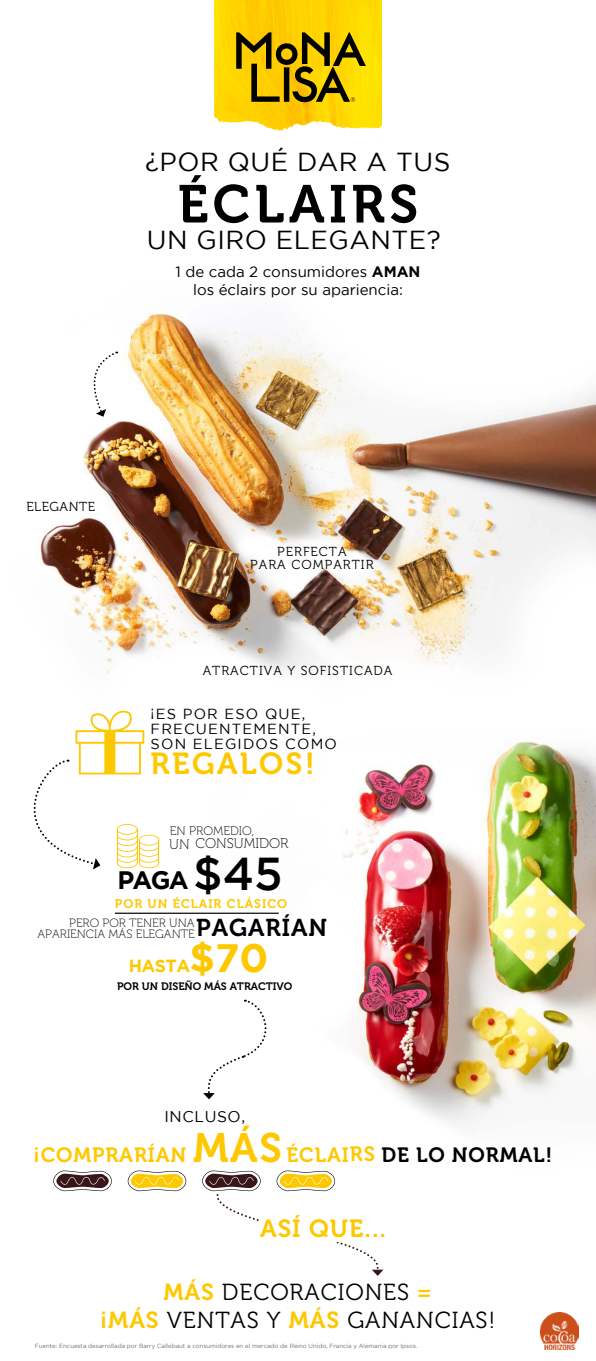
<style>
.page{position:relative;width:596px;height:1361px;background:#fff}
.page>*{position:absolute;margin:0;border:0;box-sizing:border-box;transform-origin:0 0}
.t1{font:53px "Museo 700";letter-spacing:.08em;color:#000}
.t2{font:700 39.5px "Gotham";color:#fec800}
.t3{font:30.3px "Museo 700";letter-spacing:.08em;color:#fec800}
.t4{font:26px "Gotham";letter-spacing:.02em;color:#000}
.t5{font:700 25.2px "Gotham";color:#000}
.t6{font:24.7px "Museo 700";letter-spacing:.04em;color:#fec800}
.t7{font:23.2px/27.8px "Museo 300";letter-spacing:.04em;color:#000;text-align:center}
.t8{font:20.6px "Museo 700";letter-spacing:.04em;color:#fec800}
.t9{font:700 17.6px "Gotham";letter-spacing:-.03em;color:#fec800}
.t10{font:15.5px "Gotham";letter-spacing:.04em;color:#000}
.t11{font:15px/18px "Gotham";color:#000;text-align:center}
.t12{font:14.6px/15px "Gotham";letter-spacing:.08em;color:#000}
.t13{font:14px "Museo 100";color:#000}
.t14{font:13px/13px "Museo 300";letter-spacing:.08em;color:#000;text-align:center}
.t15{font:13px "Museo 300";letter-spacing:.045em;color:#000}
.t16{font:12.5px "Museo 700";letter-spacing:.08em;color:#fec800}
.t17{font:12.3px "Museo 100";color:#000}
.t18{font:12px/11px "Museo 100";color:#000}
.t19{font:10.8px "Museo 700";color:#000}
.t20{font:6px "Gotham";color:#706f6f}
.s1{font-weight:700;font-size:15.1px}
.s2{font-weight:500;font-size:46px}
.s3{font-size:40.8px}
.s4{color:#000}
.s5{font-family:"Museo 700";color:#fec800}
</style>
<div class="page">
<img style="left:159px;top:742px;width:436px;height:450px">
<img style="left:214px;top:0;width:167px;height:131px">
<svg style="left:236px;top:32px;width:129px;height:70px"></svg>
<img style="left:39px;top:313px;width:556px;height:361px">
<svg style="left:88px;top:351px;width:29px;height:66px"></svg>
<hr style="left:115px;top:912px;width:163px;height:2px;background:#000">
<svg style="left:33px;top:710px;width:126px;height:159px"></svg>
<svg style="left:53px;top:1170px;width:59px;height:21px"></svg>
<svg style="left:128px;top:1170px;width:58px;height:21px"></svg>
<svg style="left:202px;top:1170px;width:181px;height:106px"></svg>
<svg style="left:203px;top:999px;width:74px;height:100px"></svg>
<img style="left:540px;top:1312px;width:37px;height:37px">
<h3 class="t4" style="left:145px;top:148px;width:306px">¿POR QUÉ DAR A TUS</h3>
<h1 class="t1" style="left:178px;top:175px;width:242px">ÉCLAIRS</h1>
<h3 class="t4" style="left:147px;top:225px;width:295px">UN GIRO ELEGANTE?</h3>
<h3 class="t11" style="left:175px;top:262px;width:246px">1 de cada 2 consumidores <span class="s1">AMAN </span>los éclairs por su apariencia:</h3>
<h3 class="t15" style="left:26px;top:499px;width:70px">ELEGANTE</h3>
<h3 class="t14" style="left:250px;top:545px;width:125px">PERFECTA<br>PARA COMPARTIR</h3>
<h3 class="t14" style="left:202px;top:664px;width:191px">ATRACTIVA Y SOFISTICADA</h3>
<h3 class="t12" style="left:150px;top:706px;width:188px">¡ES POR ESO QUE,<br>FRECUENTEMENTE,<br>SON ELEGIDOS COMO</h3>
<h3 class="t3" style="left:150px;top:747px;width:166px">REGALOS!</h3>
<h3 class="t17" style="left:170px;top:824px;width:86px">EN PROMEDIO,</h3>
<h3 class="t13" style="left:169px;top:836px;width:121px">UN CONSUMIDOR</h3>
<h3 class="t5" style="left:117px;top:865px;width:166px">PAGA <span class="s2">$45</span></h3>
<h3 class="t16" style="left:115px;top:897px;width:174px">POR UN ÉCLAIR CLÁSICO</h3>
<h3 class="t18" style="left:37px;top:918px;width:291px;text-indent:32px">PERO POR TENER UNA<br>APARIENCIA MÁS ELEGANTE<sup>PAGARÍAN</sup></h3>
<h2 class="t2" style="left:189px;top:935px;width:80px">$70</h2>
<h3 class="t9" style="left:129px;top:956px;width:63px">HASTA</h3>
<h3 class="t19" style="left:117px;top:980px;width:177px">POR UN DISEÑO MÁS ATRACTIVO</h3>
<h3 class="t10" style="left:164px;top:1107px;width:82px">INCLUSO,</h3>
<h3 class="t8" style="left:33px;top:1143px;width:520px">¡COMPRARÍAN <span class="s3">MÁS</span> ÉCLAIRS <span class="s4">DE LO NORMAL!</span></h3>
<h3 class="t6" style="left:260px;top:1215px;width:127px">ASÍ QUE...</h3>
<h3 class="t7" style="left:100px;top:1278px;width:397px"><span class="s5">MÁS</span> DECORACIONES <span class="s5">=<br>¡MÁS</span> VENTAS Y <span class="s5">MÁS</span> GANANCIAS!</h3>
<p class="t20" style="left:35px;top:1342px;width:384px">Fuente: Encuesta desarrollada por Barry Callebaut a consumidores en el mercado de Reino Unido, Francia y Alemania por Ipsos.</p>
</div>
